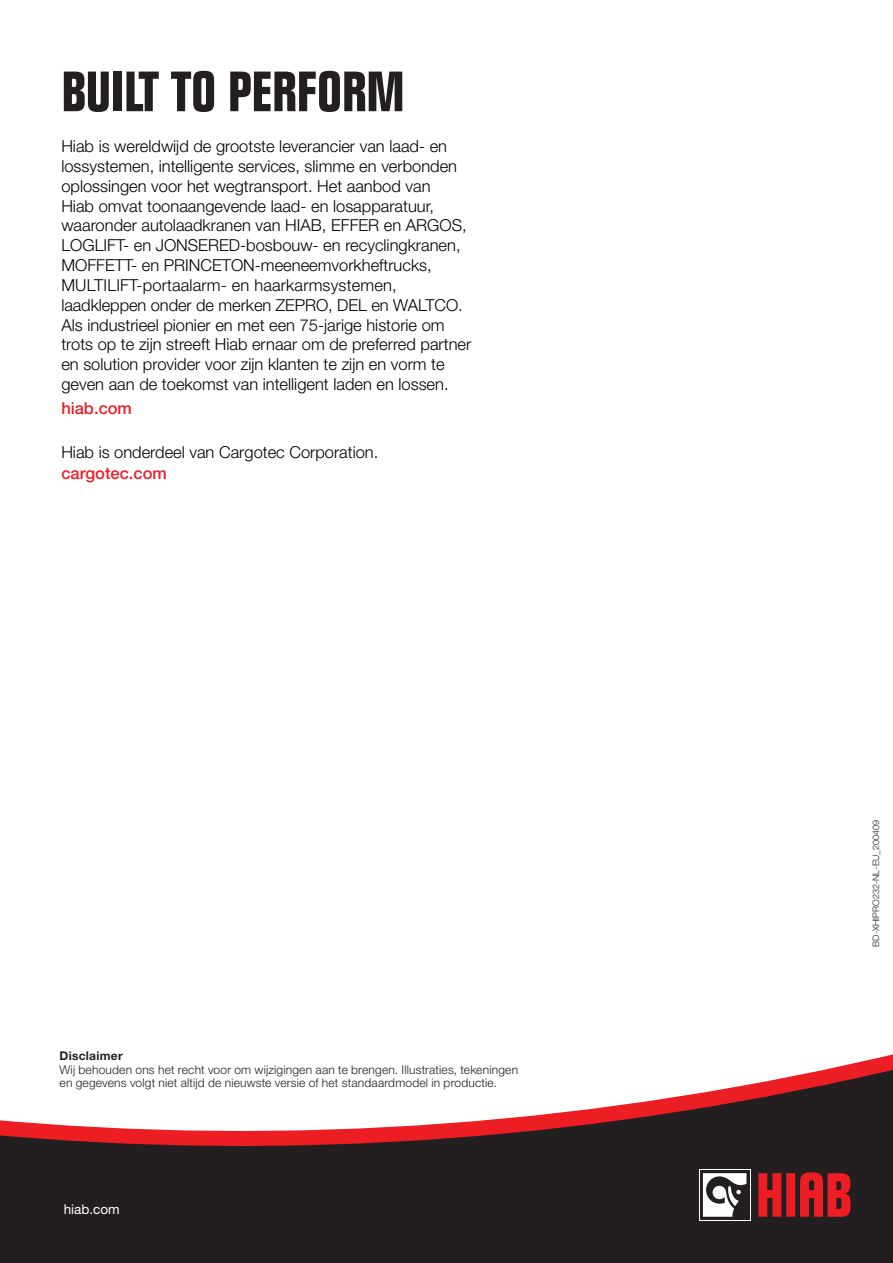
<style>
.page{position:relative;width:893px;height:1263px;background:#fff}
.page>*{position:absolute;margin:0;border:0;box-sizing:border-box;transform-origin:0 0}
.t1{font:700 condensed 55.5px "Folio Std";color:#231f20}
.t2{font:300 16.5px/19.8px "Helvetica Neue LT Std";color:#000}
.t3{font:500 16.5px "Helvetica Neue LT Std";color:#ed1d24}
.t4{font:13.5px "Helvetica Neue LT Std";color:#fff}
.t5{font:300 12px/13.5px "Helvetica Neue LT Std";letter-spacing:.015em;color:#231f20}
.t6{font:700 12px "Helvetica Neue LT Std";letter-spacing:.025em;color:#231f20}
.t7{font:300 9px "Helvetica Neue LT Std";color:#231f20}
</style>
<div class="page">
<div style="left:0;top:1147px;width:893px;height:116px;background:#231f20"></div>
<svg style="left:0;top:1054px;width:893px;height:93px"></svg>
<svg style="left:699px;top:1169px;width:51px;height:51px"></svg>
<svg style="left:700px;top:1170px;width:49px;height:50px"></svg>
<svg style="left:703px;top:1173px;width:43px;height:44px"></svg>
<svg style="left:758px;top:1172px;width:92px;height:45px;background:#b01d22"></svg>
<h1 class="t1" style="left:61px;top:61px;width:345px">BUILT TO PERFORM</h1>
<p class="t2" style="left:61px;top:136px;width:411px">Hiab is wereldwijd de grootste leverancier van laad- en lossystemen, intelligente services, slimme en verbonden oplossingen voor het wegtransport. Het aanbod van<br>Hiab omvat toonaangevende laad- en losapparatuur, waaronder autolaadkranen van HIAB, EFFER en ARGOS, LOGLIFT- en JONSERED-bosbouw- en recyclingkranen, MOFFETT- en PRINCETON-meeneemvorkheftrucks, MULTILIFT-portaalarm- en haarkarmsystemen, laadkleppen onder de merken ZEPRO, DEL en WALTCO.<br>Als industrieel pionier en met een 75-jarige historie om trots op te zijn streeft Hiab ernaar om de preferred partner en solution provider voor zijn klanten te zijn en vorm te geven aan de toekomst van intelligent laden en lossen.</p>
<p class="t3" style="left:61px;top:398px;width:72px">hiab.com</p>
<p class="t2" style="left:61px;top:442px;width:318px">Hiab is onderdeel van Cargotec Corporation.</p>
<p class="t3" style="left:61px;top:464px;width:107px">cargotec.com</p>
<p class="t6" style="left:60px;top:1048px;width:65px">Disclaimer</p>
<p class="t5" style="left:60px;top:1062px;width:460px">Wij behouden ons het recht voor om wijzigingen aan te brengen. Illustraties, tekeningen en gegevens volgt niet altijd de nieuwste versie of het standaardmodel in productie.</p>
<p class="t4" style="left:64px;top:1201px;width:58px">hiab.com</p>
<p class="t7" style="left:870px;top:947px;width:128px;rotate:-90deg">BD-XHIPRO232-NL-EU_200409</p>
</div>
